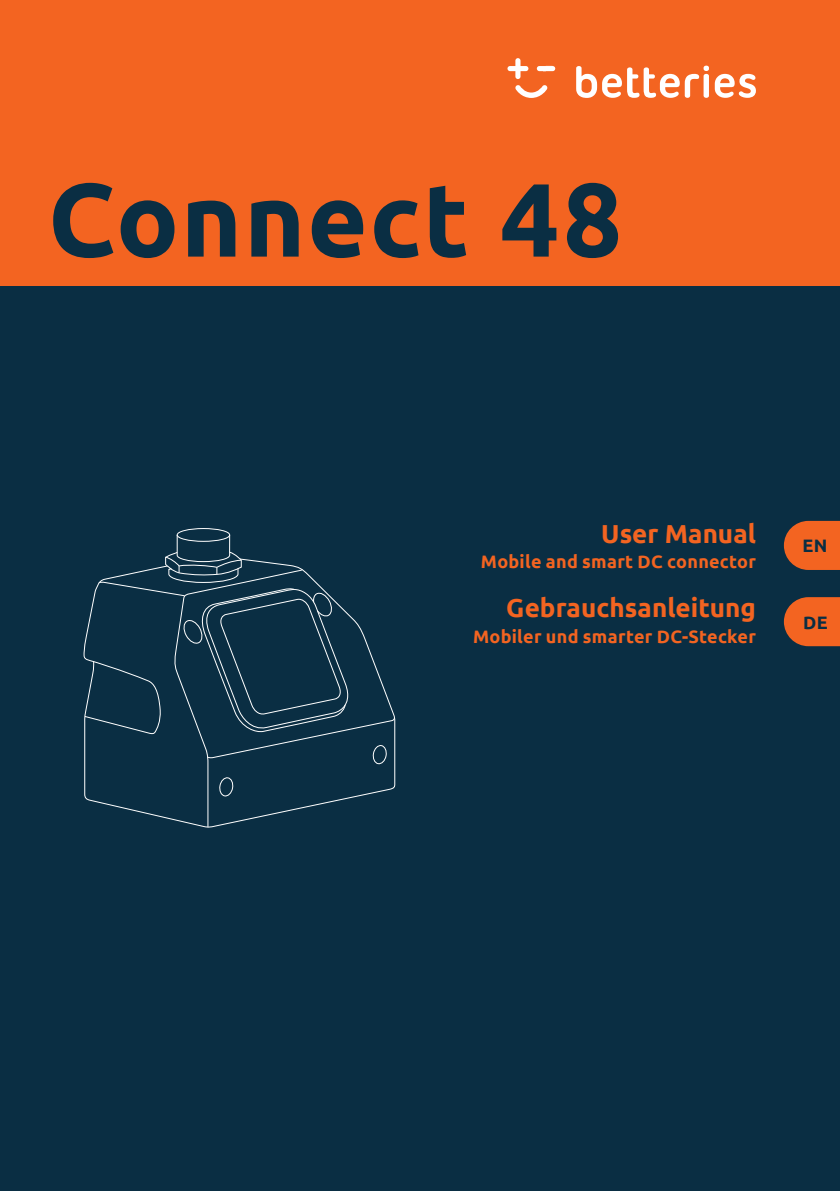
<style>
.page{position:relative;width:840px;height:1191px;background:#fff}
.page>*{position:absolute;margin:0;border:0;box-sizing:border-box;transform-origin:0 0}
.Ueberschrift_1_Titelseite{font:700 104px "Ubuntu";letter-spacing:.015em;color:#0a2e43}
.Ueberschrift_2_Titelseite{font:700 26px "Ubuntu";color:#f36421}
.Ueberschrift_3_Titelseite{font:700 18px "Ubuntu";letter-spacing:.015em;color:#f36421}
.Ländercodes_rechts_blau{font:700 18px "Ubuntu";color:#0a2e43}
</style>
<div class="page">
<div style="left:0;top:286px;width:839px;height:905px;background:#0a2e43"></div>
<div style="left:0;top:0;width:839px;height:286px;background:#f36421"></div>
<svg style="left:576px;top:66px;width:179px;height:32px"></svg>
<svg style="left:507px;top:58px;width:21px;height:21px"></svg>
<div style="left:536px;top:66px;width:19px;height:5px;background:#fff;border-radius:3px"></div>
<svg style="left:515px;top:85px;width:32px;height:13px"></svg>
<svg style="left:783px;top:521px;width:56px;height:49px;background:#d95d24"></svg>
<svg style="left:84px;top:528px;width:311px;height:300px"></svg>
<svg style="left:783px;top:597px;width:56px;height:49px;background:#d85d24"></svg>
<p class="Ueberschrift_1_Titelseite" style="left:48px;top:156px;width:575px">Connect 48</p>
<p class="Ueberschrift_2_Titelseite" style="left:601px;top:518px;width:156px">User Manual</p>
<p class="Ueberschrift_3_Titelseite" style="left:480px;top:551px;width:276px">Mobile and smart DC connector</p>
<p class="Ueberschrift_2_Titelseite" style="left:506px;top:592px;width:251px">Gebrauchsanleitung</p>
<p class="Ueberschrift_3_Titelseite" style="left:473px;top:625px;width:284px">Mobiler und smarter DC-Stecker</p>
<p class="Ländercodes_rechts_blau" style="left:802px;top:535px;width:26px">EN</p>
<p class="Ländercodes_rechts_blau" style="left:802px;top:611px;width:26px">DE</p>
</div>
